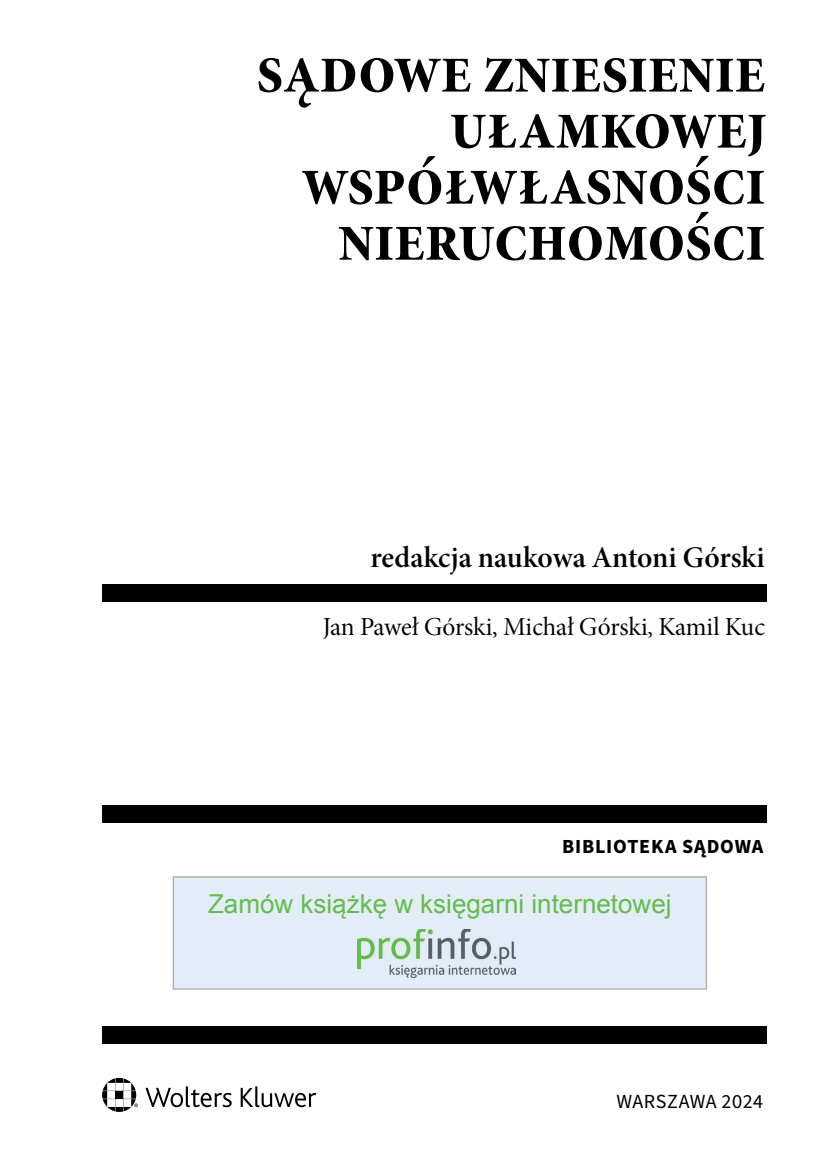
<style>
.page{position:relative;width:823px;height:1163px;background:#fff}
.page>*{position:absolute;margin:0;border:0;box-sizing:border-box;transform-origin:0 0}
.t1{font:70px/56px "Minion Pro Bold Cn Subh";letter-spacing:-.01em;color:#000;text-align:right}
.t2{font:30px "Minion Pro Semibold Subh";color:#000}
.t3{font:26px "Minion Pro Subh";letter-spacing:-.005em;color:#000}
.t4{font:26px "Arial";color:#65bc4e}
.t5{font:700 20px "Source Sans Pro";letter-spacing:.04em;color:#000}
.t6{font:20px "Source Sans Pro";letter-spacing:.01em;color:#000}
</style>
<div class="page">
<svg style="left:102px;top:1077px;width:214px;height:34px"></svg>
<div style="left:102px;top:584px;width:663px;height:17px;background:#000"></div>
<div style="left:102px;top:1026px;width:663px;height:17px;background:#000"></div>
<div style="left:102px;top:805px;width:663px;height:17px;background:#000"></div>
<div style="left:172px;top:876px;width:534px;height:113px;background:#e3edf7"></div>
<div style="left:181px;top:893px;width:517px;height:34px;background:#e3edf7"></div>
<div style="left:357px;top:928px;width:165px;height:51px;background:#e3edf7"></div>
<img style="left:357px;top:929px;width:158px;height:48px">
<p class="t1" style="left:256px;top:41px;width:512px">Sądowe zniesienie ułamkowej współwłasności nieruchomości</p>
<p class="t2" style="left:370px;top:537px;width:395px">redakcja naukowa Antoni Górski</p>
<p class="t3" style="left:322px;top:610px;width:443px">Jan Paweł Górski, Michał Górski, Kamil Kuc</p>
<p class="t5" style="left:562px;top:832px;width:202px">BIBLIOTEKA SĄDOWA</p>
<p class="t4" style="left:208px;top:886px;width:465px">Zamów książkę w księgarni internetowej</p>
<p class="t6" style="left:616px;top:1087px;width:148px">WARSZAWA 2024</p>
</div>
